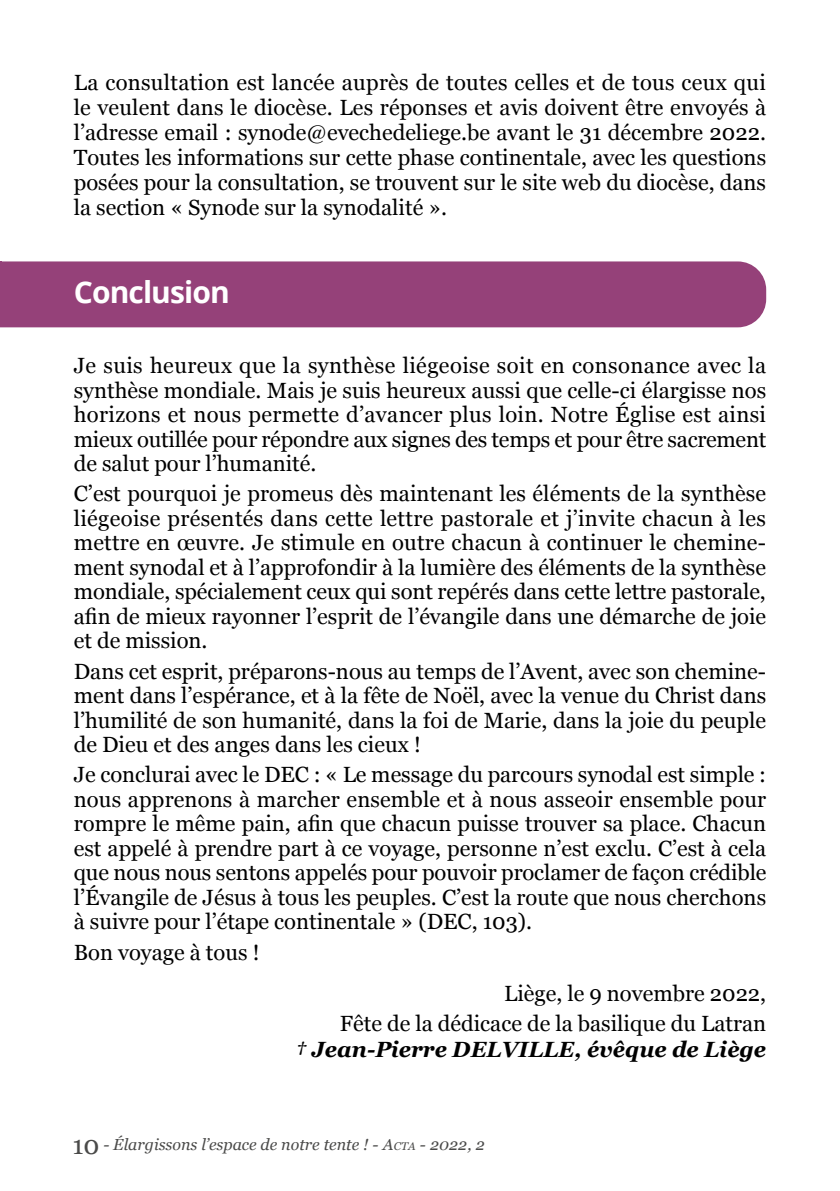
<style>
.page{position:relative;width:840px;height:1191px;background:#fff}
.page>*{position:absolute;margin:0;border:0;box-sizing:border-box;transform-origin:0 0}
.t1{font:700 30px "Open Sans";letter-spacing:-.03em;color:#fff}
.t2{font:22px/24.6px "Georgia";color:#000;text-align:justify}
.t3{font:italic 700 22px "Georgia";color:#000}
.t4{font:italic 16px "Georgia";color:#4a4a49}
.s1{font-family:"Open Sans";font-style:normal;color:#fff}
.s2{font-style:normal;font-size:26px}
.s3{font-style:inherit}
.s4{font-size:11.2px}
</style>
<div class="page">
<div style="left:1px;top:261px;width:764px;height:66px;background:#954179"></div>
<hr style="left:0;top:261px;width:1px;height:66px;background:#954179">
<p class="t2" style="left:74px;top:69px;width:693px">La consultation est lancée auprès de toutes celles et de tous ceux qui le veulent dans le diocèse. Les réponses et avis doivent être envoyés à l’adresse email : synode@evechedeliege.be avant le 31 décembre 2022.<br>Toutes les informations sur cette phase continentale, avec les questions posées pour la consultation, se trouvent sur le site web du diocèse, dans la section « Synode sur la synodalité ».</p>
<h1 class="t1" style="left:74px;top:271px;width:157px">Conclusion</h1>
<p class="t2" style="left:74px;top:352px;width:693px">Je suis heureux que la synthèse liégeoise soit en consonance avec la synthèse mondiale. Mais je suis heureux aussi que celle-ci élargisse nos horizons et nous permette d’avancer plus loin. Notre Église est ainsi mieux outillée pour répondre aux signes des temps et pour être sacrement de salut pour l’humanité.</p>
<p class="t2" style="left:74px;top:480px;width:693px">C’est pourquoi je promeus dès maintenant les éléments de la synthèse liégeoise présentés dans cette lettre pastorale et j’invite chacun à les mettre en œuvre. Je stimule en outre chacun à continuer le chemine&shy;ment synodal et à l’approfondir à la lumière des éléments de la synthèse mondiale, spécialement ceux qui sont repérés dans cette lettre pastorale, afin de mieux rayonner l’esprit de l’évangile dans une démarche de joie et de mission.</p>
<p class="t2" style="left:74px;top:657px;width:693px">Dans cet esprit, préparons-nous au temps de l’Avent, avec son chemine&shy;ment dans l’espérance, et à la fête de Noël, avec la venue du Christ dans l’humilité de son humanité, dans la foi de Marie, dans la joie du peuple de Dieu et des anges dans les cieux !</p>
<p class="t2" style="left:74px;top:761px;width:693px">Je conclurai avec le DEC : « Le message du parcours synodal est simple : nous apprenons à marcher ensemble et à nous asseoir ensemble pour rompre le même pain, afin que chacun puisse trouver sa place. Chacun est appelé à prendre part à ce voyage, personne n’est exclu. C’est à cela que nous nous sentons appelés pour pouvoir proclamer de façon crédible l’Évangile de Jésus à tous les peuples. C’est la route que nous cherchons à suivre pour l’étape continentale » (DEC, 103).</p>
<p class="t2" style="left:74px;top:938px;width:187px">Bon voyage à tous !</p>
<p class="t2" style="left:340px;top:977px;width:427px;line-height:30.2px;text-align:right">Liège, le 9 novembre 2022,<br>Fête de la dédicace de la basilique du Latran</p>
<p class="t3" style="left:86px;top:1035px;width:680px"><span class="s1">7. L’alliance nouvell</span>† Jean-Pierre DELVILLE, évêque de Liège</p>
<p class="t4" style="left:72px;top:1132px;width:414px"><span class="s2">10</span> - Élargissons l’espace de notre tente ! - <span class="s3">A</span><span class="s4">cta</span> - 2022, 2</p>
</div>
